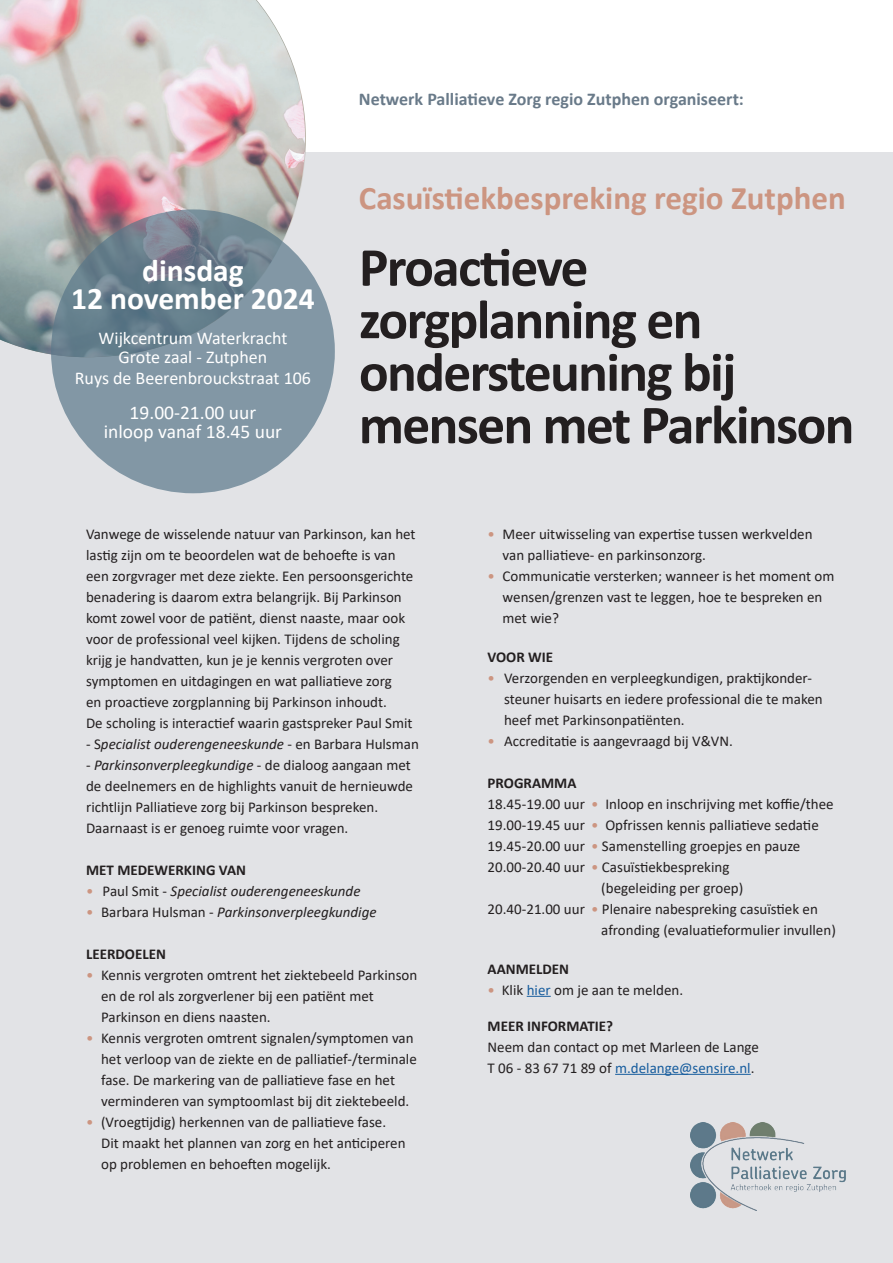
<style>
.page{position:relative;width:893px;height:1263px;background:#fff}
.page>*{position:absolute;margin:0;border:0;box-sizing:border-box;transform-origin:0 0}
.t1{font:700 55.5px/52.5px "Calibri";letter-spacing:-.03em;color:#231f20}
.t2{font:700 33px "Calibri";color:#cc9581}
.t3{font:700 31.5px/28.5px "Calibri";color:#fff;text-align:center}
.t4{font:19.5px/19.5px "Calibri";color:#fff;text-align:center}
.t5{font:18px/20.2px "Calibri";color:#fff;text-align:center}
.t6{font:700 18px "Calibri";color:#697a89}
.t7{font:15px/21px "Calibri";color:#231f20}
.t8{font:italic 15px "Calibri";color:#231f20}
.t9{font:700 15px "Calibri";color:#231f20}
.s1{font-style:normal}
.s2{font-style:italic}
.s3{font-style:normal;color:#cc9581}
.s4{color:#cc9581}
.s5{color:#175d9e}
</style>
<div class="page">
<div style="left:0;top:153px;width:893px;height:1110px;background:#e2e3e6"></div>
<svg style="left:527px;top:996px;width:24px;height:1px"></svg>
<hr style="left:615px;top:1074px;width:136px;height:1px;background:#175d9e">
<img style="left:691px;top:1123px;width:155px;height:87px">
<img style="left:0;top:0;width:305px;height:355px">
<svg style="left:51px;top:209px;width:284px;height:284px;fill:#8297a5"></svg>
<h3 class="t3" style="left:71px;top:256px;width:245px">dinsdag<br>12 november 2024</h3>
<p class="t5" style="left:75px;top:327px;width:238px">Wijkcentrum Waterkracht<br>Grote zaal - Zutphen<br>Ruys de Beerenbrouckstraat 106</p>
<h3 class="t4" style="left:104px;top:402px;width:180px">19.00-21.00 uur inloop vanaf 18.45 uur</h3>
<p class="t6" style="left:359px;top:87px;width:386px">Netwerk Palliatieve Zorg regio Zutphen organiseert:</p>
<h2 class="t2" style="left:359px;top:175px;width:488px">Casuïstiekbespreking regio Zutphen</h2>
<h1 class="t1" style="left:359px;top:240px;width:497px">Proactieve zorgplanning en ondersteuning bij mensen met Parkinson</h1>
<p class="t7" style="left:86px;top:523px;width:331px">Vanwege de wisselende natuur van Parkinson, kan het lastig zijn om te beoordelen wat de behoefte is van een zorgvrager met deze ziekte. Een persoonsgerichte benadering is daarom extra belangrijk. Bij Parkinson komt zowel voor de patiënt, dienst naaste, maar ook voor de professional veel kijken. Tijdens de scholing krijg je handvatten, kun je je kennis vergroten over symptomen en uitdagingen en wat palliatieve zorg<br>en proactieve zorgplanning bij Parkinson inhoudt.<br>De scholing is interactief waarin gastspreker Paul Smit</p>
<p class="t8" style="left:86px;top:733px;width:334px"><span class="s1">- S</span>pecialist ouderengeneeskunde <span class="s1">- en Barbara Hulsman</span></p>
<p class="t7" style="left:86px;top:754px;width:328px">- <span class="s2">Parkinsonverpleegkundige</span> - de dialoog aangaan met de deelnemers en de highlights vanuit de hernieuwde richtlijn Palliatieve zorg bij Parkinson bespreken.<br>Daarnaast is er genoeg ruimte voor vragen.</p>
<p class="t9" style="left:86px;top:859px;width:161px">MET MEDEWERKING VAN</p>
<p class="t8" style="left:86px;top:880px;width:276px"><span class="s3">•</span> <span class="s1">Paul Smit -</span> Specialist ouderengeneeskunde</p>
<p class="t8" style="left:86px;top:901px;width:292px"><span class="s3">•</span> <span class="s1">Barbara Hulsman -</span> Parkinsonverpleegkundige</p>
<p class="t9" style="left:86px;top:943px;width:81px">LEERDOELEN</p>
<p class="t7" style="left:101px;top:964px;width:318px;text-indent:-15px"><span class="s4">•</span> Kennis vergroten omtrent het ziektebeeld Parkinson en de rol als zorgverlener bij een patiënt met<br>Parkinson en diens naasten.</p>
<p class="t7" style="left:101px;top:1027px;width:317px;text-indent:-15px"><span class="s4">•</span> Kennis vergroten omtrent signalen/symptomen van het verloop van de ziekte en de palliatief-/terminale fase. De markering van de palliatieve fase en het verminderen van symptoomlast bij dit ziektebeeld.</p>
<p class="t7" style="left:101px;top:1111px;width:306px;text-indent:-15px"><span class="s4">•</span> (Vroegtijdig) herkennen van de palliatieve fase.<br>Dit maakt het plannen van zorg en het anticiperen op problemen en behoeften mogelijk.</p>
<p class="t7" style="left:503px;top:523px;width:311px;text-indent:-15px"><span class="s4">•</span> Meer uitwisseling van expertise tussen werkvelden van palliatieve- en parkinsonzorg.</p>
<p class="t7" style="left:503px;top:565px;width:333px;text-indent:-15px"><span class="s4">•</span> Communicatie versterken; wanneer is het moment om wensen/grenzen vast te leggen, hoe te bespreken en met wie?</p>
<p class="t9" style="left:488px;top:646px;width:67px">VOOR WIE</p>
<p class="t7" style="left:504px;top:667px;width:320px;text-indent:-16px"><span class="s4">•</span> Verzorgenden en verpleegkundigen, praktijkonder&shy;steuner huisarts en iedere professional die te maken heef met Parkinsonpatiënten.</p>
<p class="t7" style="left:488px;top:730px;width:247px"><span class="s4">•</span> Accreditatie is aangevraagd bij V&amp;VN.</p>
<p class="t9" style="left:488px;top:772px;width:90px">PROGRAMMA</p>
<p class="t7" style="left:488px;top:793px;width:348px">18.45-19.00 uur <span class="s4">•</span> Inloop en inschrijving met koffie/thee</p>
<p class="t7" style="left:488px;top:814px;width:333px">19.00-19.45 uur <span class="s4">•</span> Opfrissen kennis palliatieve sedatie</p>
<p class="t7" style="left:488px;top:835px;width:314px">19.45-20.00 uur <span class="s4">•</span> Samenstelling groepjes en pauze</p>
<p class="t7" style="left:488px;top:856px;width:243px">20.00-20.40 uur <span class="s4">•</span> Casuïstiekbespreking</p>
<p class="t7" style="left:601px;top:877px;width:144px">(begeleiding per groep)</p>
<p class="t7" style="left:488px;top:898px;width:332px">20.40-21.00 uur <span class="s4">•</span> Plenaire nabespreking casuïstiek en</p>
<p class="t7" style="left:601px;top:919px;width:236px">afronding (evaluatieformulier invullen)</p>
<p class="t9" style="left:488px;top:958px;width:83px">AANMELDEN</p>
<p class="t7" style="left:488px;top:979px;width:197px"><span class="s4">•</span> Klik <span class="s5">hier</span> om je aan te melden.</p>
<p class="t9" style="left:488px;top:1015px;width:127px">MEER INFORMATIE?</p>
<p class="t7" style="left:488px;top:1036px;width:273px">Neem dan contact op met Marleen de Lange<br>T 06 - 83 67 71 89 of <span class="s5">m.delange@sensire.nl</span>.</p>
</div>
